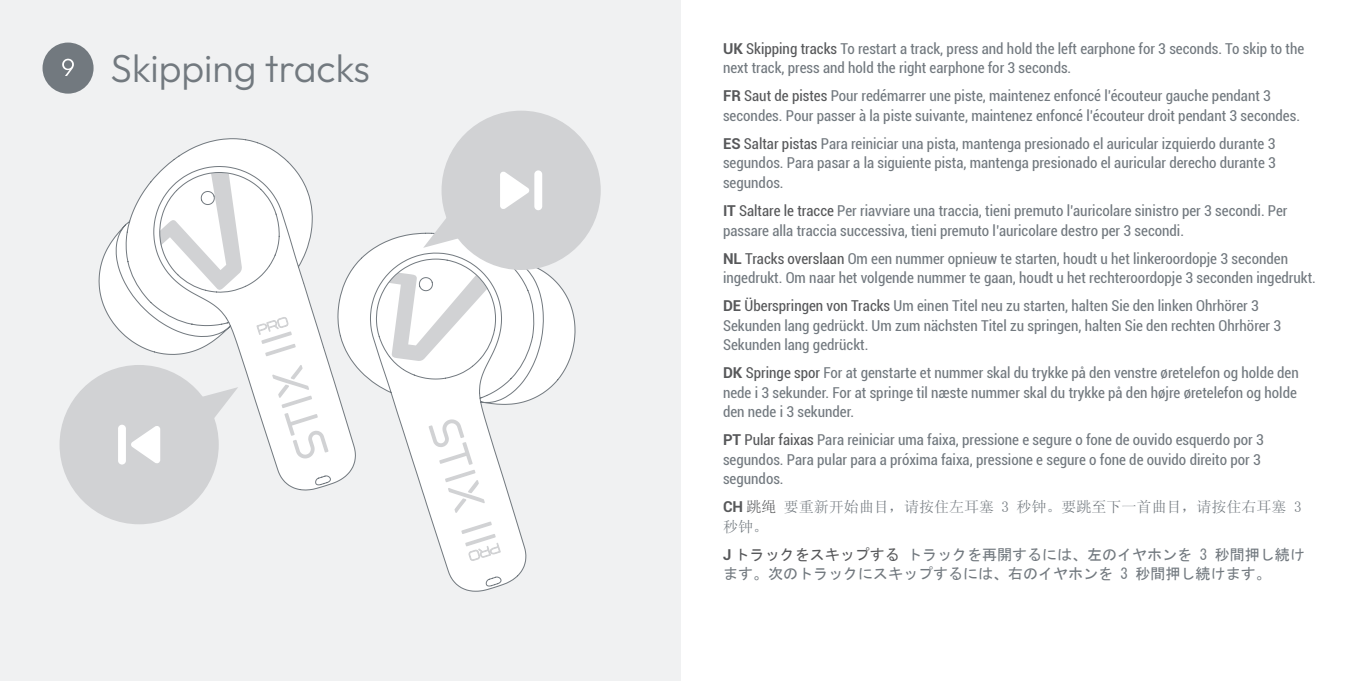
<style>
.page{position:relative;width:1361px;height:681px;background:#fff}
.page>*{position:absolute;margin:0;border:0;box-sizing:border-box;transform-origin:0 0}
.t1{font:300 39px "Outfit";color:#72797f}
.t2{font:condensed 15px/19.5px "Roboto";color:#72797f}
.t3{font:15px/19.5px "MS Gothic";color:#72797f}
.t4{font:15px/19.5px "Sim Sun";color:#72797f}
.s1{font-weight:700;font-stretch:normal;color:#57585a}
.s2{color:#57585a}
.s3{font-family:"Roboto";font-weight:700;color:#57585a}
</style>
<div class="page">
<div style="left:0;top:0;width:680px;height:680px;background:#f0f1f2"></div>
<div style="left:43px;top:43px;width:51px;height:51px;background:#72797f;border-radius:50%"></div>
<svg style="left:62px;top:59px;width:12px;height:17px"></svg>
<svg style="left:99px;top:138px;width:238px;height:352px"></svg>
<svg style="left:337px;top:233px;width:238px;height:358px"></svg>
<div style="left:441px;top:111px;width:160px;height:159px;background:#d1d2d4;border-radius:50%"></div>
<svg style="left:423px;top:215px;width:41px;height:33px"></svg>
<svg style="left:500px;top:171px;width:29px;height:38px"></svg>
<div style="left:534px;top:170px;width:8px;height:40px;background:#fff;border-radius:4px"></div>
<div style="left:60px;top:365px;width:159px;height:159px;background:#d1d2d4;border-radius:50%"></div>
<svg style="left:197px;top:387px;width:41px;height:33px"></svg>
<svg style="left:131px;top:426px;width:29px;height:37px"></svg>
<div style="left:118px;top:424px;width:8px;height:40px;background:#fff;border-radius:4px"></div>
<p class="t1" style="left:111px;top:46px;width:261px">Skipping tracks</p>
<p class="t2" style="left:723px;top:38px;width:583px"><span class="s1">UK</span> <span class="s2">Skipping tracks</span> To restart a track, press and hold the left earphone for 3 seconds. To skip to the next track, press and hold the right earphone for 3 seconds.</p>
<p class="t2" style="left:723px;top:86px;width:578px"><span class="s1">FR</span> <span class="s2">Saut de pistes</span> Pour redémarrer une piste, maintenez enfoncé l’écouteur gauche pendant 3 secondes. Pour passer à la piste suivante, maintenez enfoncé l’écouteur droit pendant 3 secondes.</p>
<p class="t2" style="left:723px;top:133px;width:554px;text-align:justify"><span class="s1">ES</span> <span class="s2">Saltar pistas</span> Para reiniciar una pista, mantenga presionado el auricular izquierdo durante 3 segundos. Para pasar a la siguiente pista, mantenga presionado el auricular derecho durante 3 segundos.</p>
<p class="t2" style="left:723px;top:200px;width:566px"><span class="s1">IT</span> <span class="s2">Saltare le tracce</span> Per riavviare una traccia, tieni premuto l’auricolare sinistro per 3 secondi. Per passare alla traccia successiva, tieni premuto l’auricolare destro per 3 secondi.</p>
<p class="t2" style="left:723px;top:248px;width:594px"><span class="s1">NL</span> <span class="s2">Tracks overslaan</span> Om een nummer opnieuw te starten, houdt u het linkeroordopje 3 seconden ingedrukt. Om naar het volgende nummer te gaan, houdt u het rechteroordopje 3 seconden ingedrukt.</p>
<p class="t2" style="left:723px;top:295px;width:560px"><span class="s1">DE</span> <span class="s2">Überspringen von Tracks</span> Um einen Titel neu zu starten, halten Sie den linken Ohrhörer 3<br>Sekunden lang gedrückt. Um zum nächsten Titel zu springen, halten Sie den rechten Ohrhörer 3<br>Sekunden lang gedrückt.</p>
<p class="t2" style="left:723px;top:362px;width:577px"><span class="s1">DK</span> <span class="s2">Springe spor</span> For at genstarte et nummer skal du trykke på den venstre øretelefon og holde den nede i 3 sekunder. For at springe til næste nummer skal du trykke på den højre øretelefon og holde den nede i 3 sekunder.</p>
<p class="t2" style="left:723px;top:429px;width:542px"><span class="s1">PT</span> <span class="s2">Pular faixas</span> Para reiniciar uma faixa, pressione e segure o fone de ouvido esquerdo por 3 segundos. Para pular para a próxima faixa, pressione e segure o fone de ouvido direito por 3 segundos.</p>
<p class="t4" style="left:723px;top:497px;width:580px"><span class="s3">CH</span> <span class="s2">跳绳</span>要重新开始曲目，请按住左耳塞 3 秒钟。要跳至下一首曲目，请按住右耳塞 3秒钟。</p>
<p class="t3" style="left:723px;top:544px;width:583px"><span class="s3">J</span> <span class="s2">トラックをスキップする</span>トラックを再開するには、左のイヤホンを 3 秒間押し続けます。次のトラックにスキップするには、右のイヤホンを 3 秒間押し続けます。</p>
</div>
